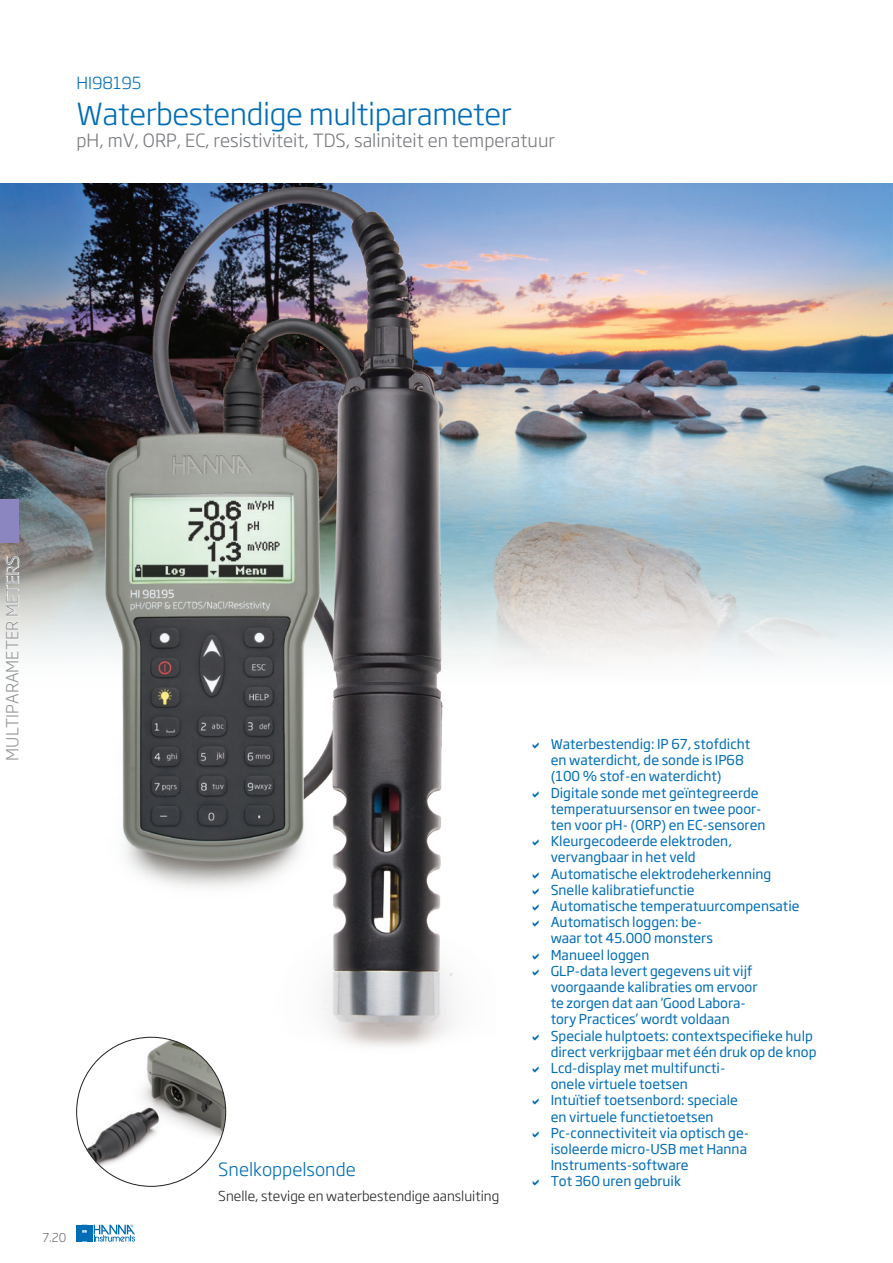
<style>
.page{position:relative;width:893px;height:1263px;background:#fff}
.page>*{position:absolute;margin:0;border:0;box-sizing:border-box;transform-origin:0 0}
.Titels{font:300 30px "Soho Gothic Pro";letter-spacing:-.015em;color:#006db7}
.Artikel__ondertitel{font:300 18px "Soho Gothic Pro";color:#76787b}
.Titel_2{font:300 18px "Soho Gothic Pro";color:#006db7}
.t1{font:300 16.5px "Soho Gothic Pro";color:#939598}
.Artikel__code{font:300 16.5px "Soho Gothic Pro";color:#006db7}
.t2{font:13.5px/16.2px "Soho Gothic Pro";color:#006db7}
.t3{font:300 13.5px "Soho Gothic Pro";color:#231f20}
.t4{font:300 12px "Soho Gothic Pro";color:#6c6d70}
</style>
<div class="page">
<img style="left:0;top:183px;width:893px;height:480px">
<img style="left:75px;top:183px;width:420px;height:876px">
<img style="left:77px;top:1037px;width:149px;height:149px;border-radius:75px">
<svg style="left:5px;top:556px;width:15px;height:107px"></svg>
<svg style="left:77px;top:1224px;width:58px;height:18px"></svg>
<div style="left:0;top:500px;width:19px;height:43px;background:#8b86c0"></div>
<p class="Artikel__code" style="left:77px;top:70px;width:66px">HI98195</p>
<p class="Titels" style="left:77px;top:91px;width:437px">Waterbestendige multiparameter</p>
<p class="Artikel__ondertitel" style="left:77px;top:126px;width:480px">pH, mV, ORP, EC, resistiviteit, TDS, saliniteit en temperatuur</p>
<p class="t1" style="left:0;top:761px;width:206px;rotate:-90deg">MULTIPARAMETER METERS</p>
<p class="t4" style="left:43px;top:1228px;width:25px">7.20</p>
<p class="Titel_2" style="left:218px;top:1155px;width:139px">Snelkoppelsonde</p>
<p class="t3" style="left:218px;top:1186px;width:282px">Snelle, stevige en waterbestendige aansluiting</p>
<p class="t2" style="left:551px;top:735px;width:201px">Waterbestendig: IP 67, stofdicht en waterdicht, de sonde is IP68 (100 % stof-en waterdicht)</p>
<p class="t2" style="left:551px;top:784px;width:216px">Digitale sonde met geïntegreerde temperatuursensor en twee poor&shy;ten voor pH- (ORP) en EC-sensoren</p>
<p class="t2" style="left:551px;top:832px;width:183px">Kleurgecodeerde elektroden, vervangbaar in het veld</p>
<p class="t2" style="left:551px;top:865px;width:222px">Automatische elektrodeherkenning</p>
<p class="t2" style="left:551px;top:881px;width:145px">Snelle kalibratiefunctie</p>
<p class="t2" style="left:551px;top:897px;width:250px">Automatische temperatuurcompensatie</p>
<p class="t2" style="left:551px;top:913px;width:164px">Automatisch loggen: be&shy;waar tot 45.000 monsters</p>
<p class="t2" style="left:551px;top:946px;width:100px">Manueel loggen</p>
<p class="t2" style="left:551px;top:962px;width:208px">GLP-data levert gegevens uit vijf voorgaande kalibraties om ervoor te zorgen dat aan ‘Good Labora&shy;tory Practices’ wordt voldaan</p>
<p class="t2" style="left:551px;top:1027px;width:267px">Speciale hulptoets: contextspecifieke hulp direct verkrijgbaar met één druk op de knop</p>
<p class="t2" style="left:551px;top:1059px;width:176px">Lcd-display met multifuncti&shy;onele virtuele toetsen</p>
<p class="t2" style="left:551px;top:1091px;width:189px">Intuïtief toetsenbord: speciale en virtuele functietoetsen</p>
<p class="t2" style="left:551px;top:1124px;width:200px">Pc-connectiviteit via optisch ge&shy;ïsoleerde micro-USB met Hanna<br>Instruments-software</p>
<p class="t2" style="left:551px;top:1172px;width:132px">Tot 360 uren gebruik</p>
</div>
